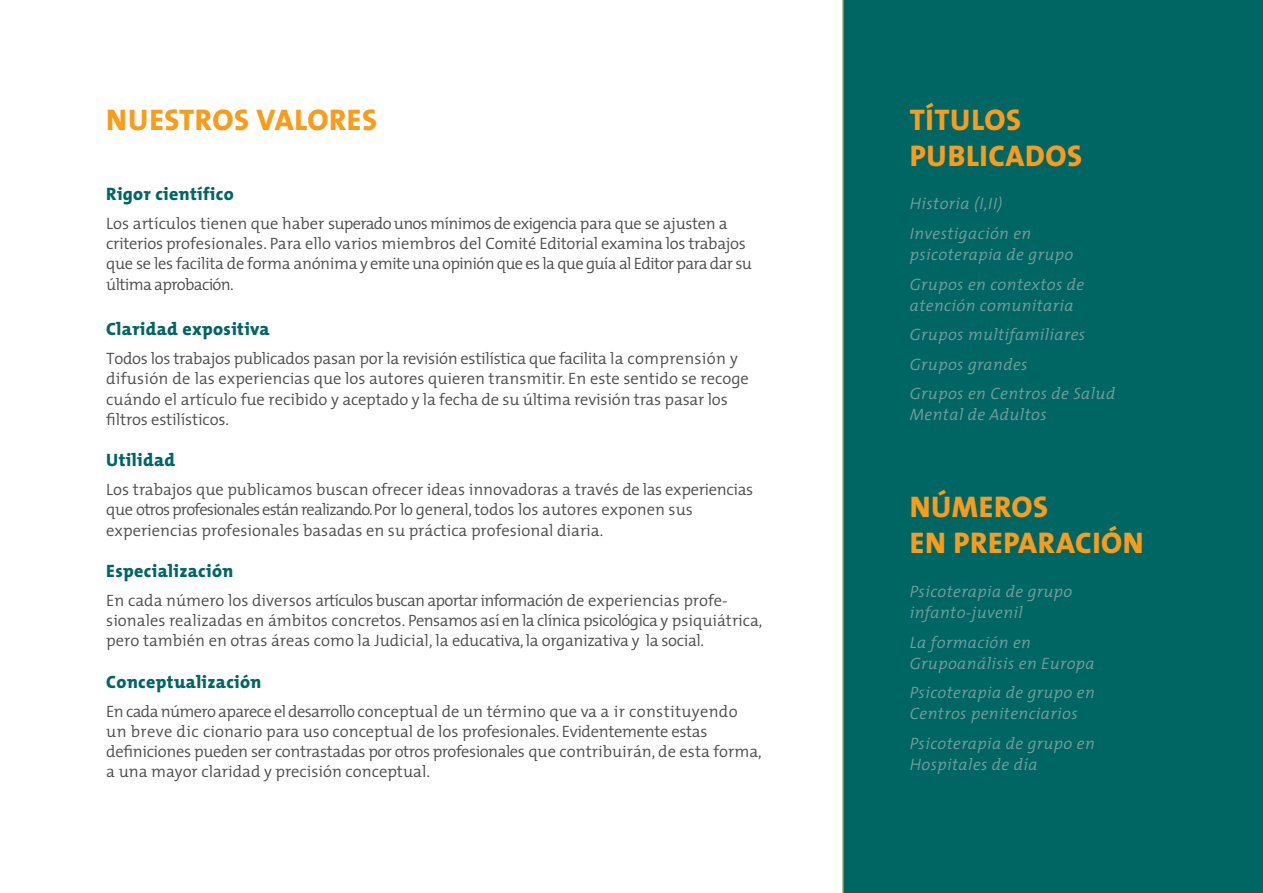
<style>
.page{position:relative;width:1263px;height:893px;background:#fff}
.page>*{position:absolute;margin:0;border:0;box-sizing:border-box;transform-origin:0 0}
.t1{font:800 30px/36px "The Mix";letter-spacing:.02em;color:#f89c1c}
.t2{font:800 18px "The Mix";letter-spacing:.02em;color:#006663}
.t3{font:300 16.5px/20.2px "The Mix";letter-spacing:-.01em;color:#4b4c4d}
.t4{font:italic 300 16.5px/29.5px "The Mix";letter-spacing:.025em;color:#779e9f}
</style>
<div class="page">
<div style="left:842px;top:0;width:421px;height:893px;background:#006663"></div>
<h1 class="t1" style="left:106px;top:102px;width:272px">NUESTROS VALORES</h1>
<h1 class="t1" style="left:910px;top:102px;width:174px">TÍTULOS<br>PUBLICADOS</h1>
<p class="t2" style="left:106px;top:184px;width:129px">Rigor científico</p>
<p class="t3" style="left:106px;top:213px;width:647px">Los artículos tienen que haber superado unos mínimos de exigencia para que se ajusten a criterios profesionales. Para ello varios miembros del Comité Editorial examina los trabajos que se les facilita de forma anónima y emite una opinión que es la que guía al Editor para dar su última aprobación.</p>
<p class="t2" style="left:106px;top:319px;width:165px">Claridad expositiva</p>
<p class="t3" style="left:106px;top:348px;width:644px">Todos los trabajos publicados pasan por la revisión estilística que facilita la comprensión y difusión de las experiencias que los autores quieren transmitir. En este sentido se recoge cuándo el artículo fue recibido y aceptado y la fecha de su última revisión tras pasar los filtros estilísticos.</p>
<p class="t2" style="left:106px;top:450px;width:70px">Utilidad</p>
<p class="t3" style="left:106px;top:479px;width:648px">Los trabajos que publicamos buscan ofrecer ideas innovadoras a través de las experiencias que otros profesionales están realizando. Por lo general, todos los autores exponen sus experiencias profesionales basadas en su práctica profesional diaria.</p>
<p class="t2" style="left:106px;top:561px;width:128px">Especialización</p>
<p class="t3" style="left:106px;top:590px;width:658px">En cada número los diversos artículos buscan aportar información de experiencias profe&shy;sionales realizadas en ámbitos concretos. Pensamos así en la clínica psicológica y psiquiátrica, pero también en otras áreas como la Judicial, la educativa, la organizativa y la social.</p>
<p class="t2" style="left:106px;top:672px;width:157px">Conceptualización</p>
<p class="t3" style="left:106px;top:700px;width:657px">En cada número aparece el desarrollo conceptual de un término que va a ir constituyendo un breve dic cionario para uso conceptual de los profesionales. Evidentemente estas definiciones pueden ser contrastadas por otros profesionales que contribuirán, de esta forma, a una mayor claridad y precisión conceptual.</p>
<p class="t4" style="left:910px;top:189px;width:123px">Historia (I,II)<br>Investigación en</p>
<p class="t4" style="left:910px;top:239px;width:176px">psicoterapia de grupo<br>Grupos en contextos de</p>
<p class="t4" style="left:910px;top:290px;width:207px">atención comunitaria<br>Grupos multifamiliares<br>Grupos grandes<br>Grupos en Centros de Salud</p>
<p class="t4" style="left:910px;top:399px;width:138px">Mental de Adultos</p>
<h1 class="t1" style="left:910px;top:490px;width:235px">NÚMEROS<br>EN PREPARACIÓN</h1>
<p class="t4" style="left:910px;top:581px;width:164px;line-height:21px">Psicoterapia de grupo infanto-juvenil</p>
<p class="t4" style="left:910px;top:631px;width:187px;line-height:21px">La formación en<br>Grupoanálisis en Europa</p>
<p class="t4" style="left:910px;top:682px;width:186px;line-height:21px">Psicoterapia de grupo en<br>Centros penitenciarios</p>
<p class="t4" style="left:910px;top:732px;width:186px;line-height:21px">Psicoterapia de grupo en<br>Hospitales de día</p>
</div>
